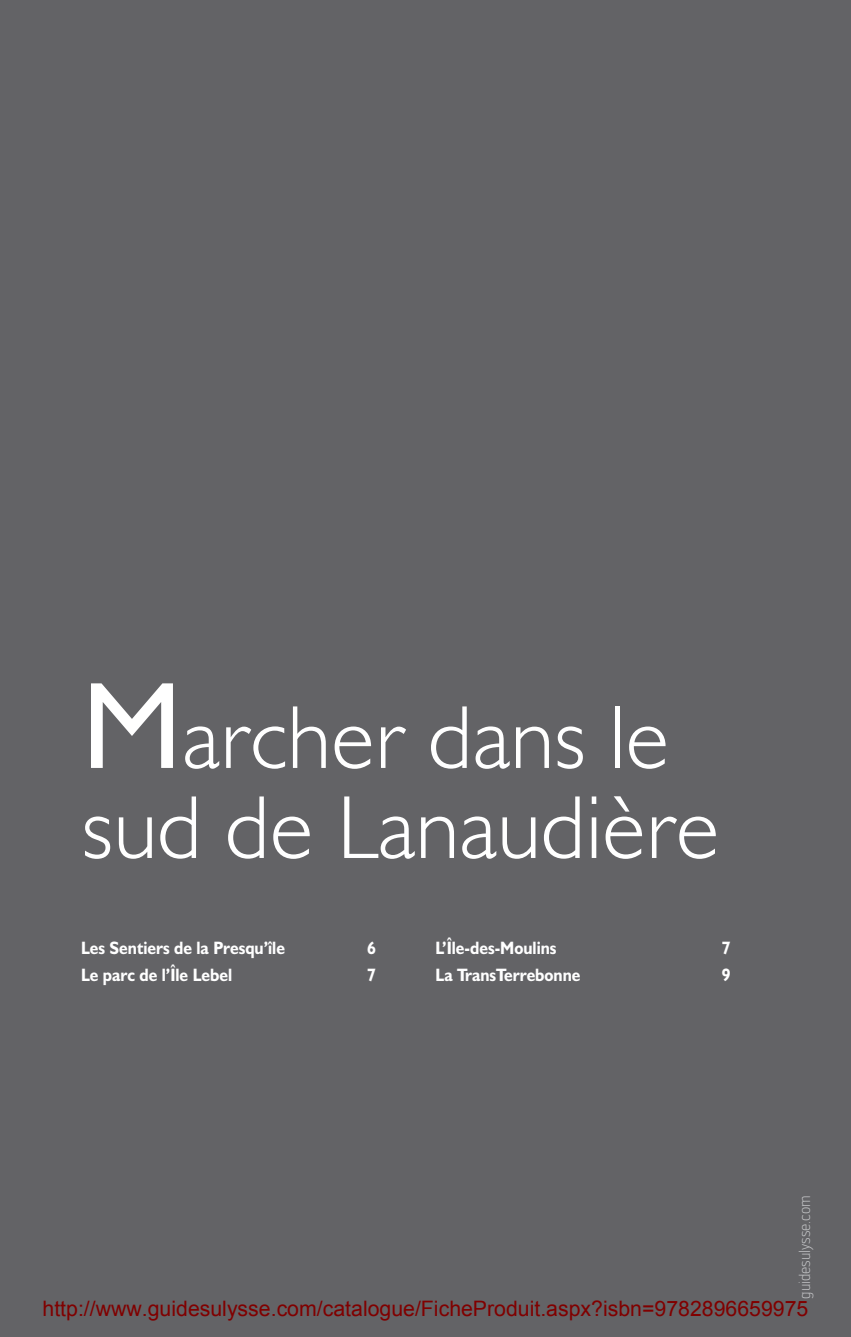
<style>
.page{position:relative;width:851px;height:1337px;background:#fff}
.page>*{position:absolute;margin:0;border:0;box-sizing:border-box;transform-origin:0 0}
.t1{font:300 90px/90px "Humanist 521 BT";letter-spacing:.005em;color:#fff}
.t2{font:21.38px "Arial";color:#800000}
.t3{font:700 18px "Humanist 521 BT";color:#fff;scale:.9 1}
.t4{font:300 15.75px "Engel";color:#c7c8ca;scale:.95 1}
.s1{font-weight:400;font-size:123.75px}
</style>
<div class="page">
<div style="left:0;top:0;width:850px;height:1336px;background:#636366"></div>
<h1 class="t1" style="left:82px;top:690px;width:638px"><span class="s1">M</span>archer dans le sud de Lanaudière</h1>
<p class="t3" style="left:81px;top:936px;width:228px">Les Sentiers de la Presqu’île</p>
<p class="t3" style="left:367px;top:936px;width:11px">6</p>
<p class="t3" style="left:81px;top:963px;width:169px">Le parc de l’Île Lebel</p>
<p class="t3" style="left:367px;top:963px;width:11px">7</p>
<p class="t3" style="left:435px;top:936px;width:136px">L’Île-des-Moulins</p>
<p class="t3" style="left:721px;top:936px;width:11px">7</p>
<p class="t3" style="left:435px;top:963px;width:162px">La TransTerrebonne</p>
<p class="t3" style="left:721px;top:963px;width:11px">9</p>
<p class="t4" style="left:795px;top:1298px;width:110px;rotate:-90deg">guidesulysse.com</p>
<p class="t2" style="left:43px;top:1294px;width:767px">http://www.guidesulysse.com/catalogue/FicheProduit.aspx?isbn=9782896659975</p>
</div>
